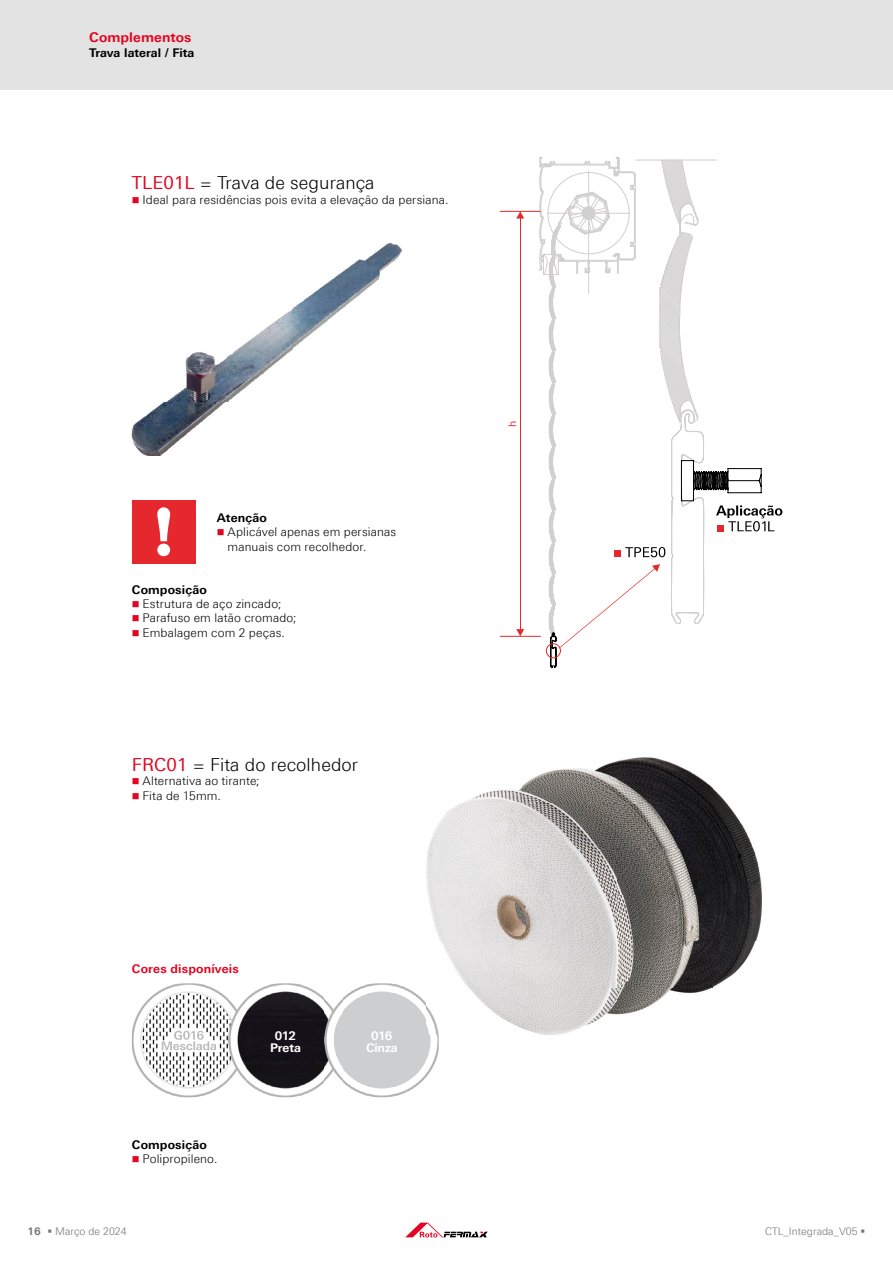
<style>
.page{position:relative;width:893px;height:1263px;background:#fff}
.page>*{position:absolute;margin:0;border:0;box-sizing:border-box;transform-origin:0 0}
.t1{font:300 18px "LT Univers Basic";letter-spacing:.005em;color:#000}
.t2{font:700 13.5px "LT Univers Basic";letter-spacing:.005em;color:#e30521}
.t3{font:300 12px/14.4px "LT Univers Basic";letter-spacing:.01em;color:#000}
.t4{font:700 12px "LT Univers Basic";letter-spacing:.01em;color:#000}
.t5{font:700 12px "LT Univers Basic";letter-spacing:.01em;color:#e30521}
.t6{font:700 12px/12px "LT Univers Basic";letter-spacing:-.015em;color:#fff;text-align:center}
.t7{font:300 10.5px "LT Univers Basic";color:#747474}
.s1{font-weight:400;color:#e30521}
.s2{color:#e30521}
.s3{font-weight:700}
</style>
<div class="page">
<div style="left:0;top:0;width:893px;height:89px;background:#e3e3e3"></div>
<svg style="left:405px;top:1222px;width:83px;height:15px"></svg>
<img style="left:427px;top:758px;width:286px;height:230px">
<img style="left:713px;top:788px;width:48px;height:199px">
<img style="left:469px;top:988px;width:242px;height:46px">
<img style="left:132px;top:243px;width:269px;height:213px">
<svg style="left:665px;top:159px;width:39px;height:465px"></svg>
<hr style="left:500px;top:636px;width:40px;height:1px;background:#e52a29">
<hr style="left:500px;top:211px;width:40px;height:1px;background:#e52a29">
<svg style="left:516px;top:629px;width:8px;height:7px"></svg>
<hr style="left:520px;top:218px;width:1px;height:412px;background:#e52a29">
<svg style="left:516px;top:211px;width:8px;height:8px"></svg>
<svg style="left:508px;top:422px;width:8px;height:4px"></svg>
<svg style="left:539px;top:157px;width:126px;height:512px"></svg>
<div style="left:132px;top:500px;width:64px;height:64px;background:#e5272e"></div>
<svg style="left:157px;top:507px;width:13px;height:49px"></svg>
<img style="left:132px;top:983px;width:307px;height:114px">
<img style="left:229px;top:983px;width:17px;height:114px">
<img style="left:427px;top:983px;width:12px;height:51px">
<img style="left:325px;top:983px;width:17px;height:114px">
<img style="left:174px;top:1031px;width:30px;height:9px">
<img style="left:162px;top:1041px;width:54px;height:9px">
<svg style="left:681px;top:460px;width:101px;height:71px"></svg>
<p class="t2" style="left:89px;top:29px;width:104px">Complementos</p>
<p class="t4" style="left:89px;top:45px;width:107px">Trava lateral / Fita</p>
<h1 class="t1" style="left:132px;top:172px;width:244px"><span class="s1">TLE01L</span> = Trava de segurança</h1>
<p class="t3" style="left:132px;top:192px;width:318px"><span class="s2">■</span> Ideal para residências pois evita a elevação da persiana.</p>
<p class="t4" style="left:217px;top:510px;width:52px">Atenção</p>
<p class="t3" style="left:227px;top:524px;width:170px;text-indent:-11px"><span class="s2">■</span> Aplicável apenas em persianas manuais com recolhedor.</p>
<p class="t4" style="left:132px;top:582px;width:77px">Composição</p>
<p class="t3" style="left:132px;top:596px;width:151px"><span class="s2">■</span> Estrutura de aço zincado;</p>
<p class="t3" style="left:132px;top:611px;width:166px"><span class="s2">■</span> Parafuso em latão cromado;</p>
<p class="t3" style="left:132px;top:625px;width:155px"><span class="s2">■</span> Embalagem com 2 peças.</p>
<h1 class="t1" style="left:132px;top:754px;width:228px"><span class="s1">FRC01</span> = Fita do recolhedor</h1>
<p class="t3" style="left:132px;top:773px;width:129px"><span class="s2">■</span> Alternativa ao tirante;</p>
<p class="t3" style="left:132px;top:788px;width:91px"><span class="s2">■</span> Fita de 15mm.</p>
<p class="t5" style="left:132px;top:961px;width:108px">Cores disponíveis</p>
<p class="t6" style="left:270px;top:1029px;width:32px">012<br>Preta</p>
<p class="t6" style="left:366px;top:1029px;width:33px">016<br>Cinza</p>
<p class="t4" style="left:132px;top:1137px;width:77px">Composição</p>
<p class="t3" style="left:132px;top:1151px;width:87px"><span class="s2">■</span> Polipropileno.</p>
<p class="t7" style="left:28px;top:1225px;width:101px"><span class="s3">16</span> ▪ Março de 2024</p>
<p class="t7" style="left:765px;top:1225px;width:102px">CTL_Integrada_V05 ▪</p>
</div>
